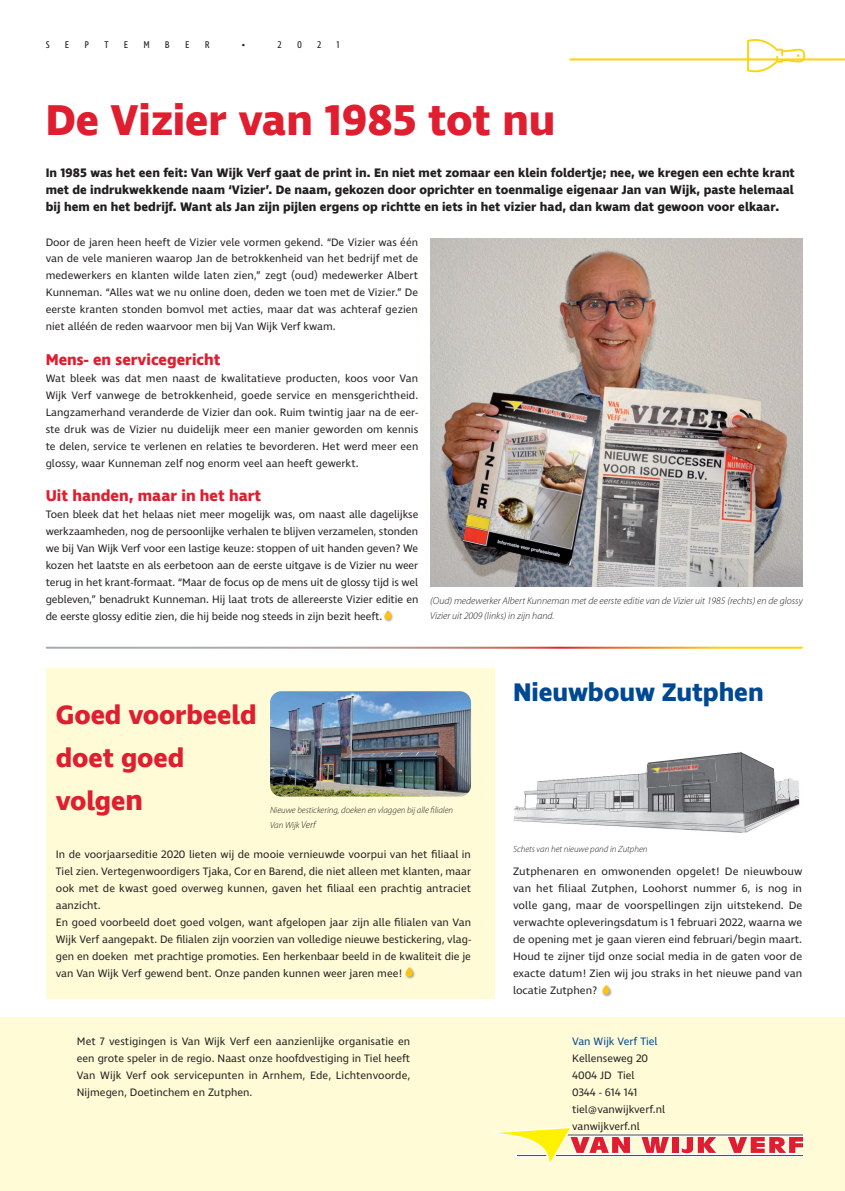
<style>
.page{position:relative;width:845px;height:1191px;background:#fff}
.page>*{position:absolute;margin:0;border:0;box-sizing:border-box;transform-origin:0 0}
.t1{font:700 44px "Ingra";letter-spacing:-.005em;color:#df1e30}
.t2{font:700 27px/43px "Ingra";letter-spacing:-.005em;color:#df1e30}
.t3{font:700 26px "Ingra";letter-spacing:-.005em;color:#014892}
.t4{font:700 16px "Ingra";color:#df1e30}
.t5{font:700 12.6px/17px "Ingra";color:#231f20;text-align:justify}
.t6{font:11px/17px "Ingra";color:#231f20;text-align:justify}
.t7{font:11px "Ingra";color:#014892}
.t8{font:italic 300 10px/15px "Myriad Pro";color:#231f20}
.t9{font:10px "Ingra Cd";color:#231f20}
.t10{font:italic 300 9px/15px "Myriad Pro";color:#231f20}
.s1{font-size:29px}
.s2{font-size:10px}
</style>
<div class="page">
<div style="left:46px;top:668px;width:448px;height:330px;background:#fffbd6"></div>
<div style="left:0;top:1017px;width:845px;height:174px;background:#fffbd6"></div>
<svg style="left:495px;top:1127px;width:310px;height:40px"></svg>
<hr style="left:570px;top:58px;width:275px;height:2px;background:#fed304">
<svg style="left:747px;top:39px;width:58px;height:34px"></svg>
<svg style="left:602px;top:985px;width:10px;height:12px"></svg>
<img style="left:430px;top:239px;width:373px;height:348px">
<svg style="left:405px;top:967px;width:10px;height:12px"></svg>
<img style="left:270px;top:691px;width:201px;height:105px">
<img style="left:513px;top:752px;width:287px;height:81px">
<img style="left:643px;top:762px;width:26px;height:26px">
<img style="left:667px;top:760px;width:26px;height:26px">
<img style="left:691px;top:758px;width:26px;height:26px">
<svg style="left:384px;top:610px;width:9px;height:12px"></svg>
<p class="t9" style="left:46px;top:38px;width:5px">S</p>
<p class="t9" style="left:65px;top:38px;width:6px">E</p>
<p class="t9" style="left:85px;top:38px;width:6px">P</p>
<p class="t9" style="left:104px;top:38px;width:6px">T</p>
<p class="t9" style="left:124px;top:38px;width:6px">E</p>
<p class="t9" style="left:143px;top:38px;width:8px">M</p>
<p class="t9" style="left:165px;top:38px;width:6px">B</p>
<p class="t9" style="left:185px;top:38px;width:6px">E</p>
<p class="t9" style="left:205px;top:38px;width:6px">R</p>
<p class="t9" style="left:242px;top:38px;width:5px">•</p>
<p class="t9" style="left:277px;top:38px;width:6px">2</p>
<p class="t9" style="left:297px;top:38px;width:6px">0</p>
<p class="t9" style="left:317px;top:38px;width:6px">2</p>
<p class="t9" style="left:337px;top:38px;width:5px">1</p>
<h1 class="t1" style="left:46px;top:92px;width:511px">De Vizier van 1985 tot nu</h1>
<p class="t5" style="left:46px;top:165px;width:750px">In 1985 was het een feit: Van Wĳk Verf gaat de print in. En niet met zomaar een klein foldertje; nee, we kregen een echte krant met de indrukwekkende naam ‘Vizier’. De naam, gekozen door oprichter en toenmalige eigenaar Jan van Wĳk, paste helemaal bĳ hem en het bedrĳf. Want als Jan zĳn pĳlen ergens op richtte en iets in het vizier had, dan kwam dat gewoon voor elkaar.</p>
<p class="t6" style="left:46px;top:234px;width:374px">Door de jaren heen heeft de Vizier vele vormen gekend. “De Vizier was één van de vele manieren waarop Jan de betrokkenheid van het bedrĳf met de medewerkers en klanten wilde laten zien,” zegt (oud) medewerker Albert Kunneman. “Alles wat we nu online doen, deden we toen met de Vizier.” De eerste kranten stonden bomvol met acties, maar dat was achteraf gezien niet alléén de reden waarvoor men bĳ Van Wĳk Verf kwam.</p>
<h3 class="t4" style="left:46px;top:349px;width:176px">Mens- en servicegericht</h3>
<p class="t6" style="left:46px;top:370px;width:374px">Wat bleek was dat men naast de kwalitatieve producten, koos voor Van Wĳk Verf vanwege de betrokkenheid, goede service en mensgerichtheid.<br>Langzamerhand veranderde de Vizier dan ook. Ruim twintig jaar na de eer&shy;ste druk was de Vizier nu duidelĳk meer een manier geworden om kennis te delen, service te verlenen en relaties te bevorderen. Het werd meer een glossy, waar Kunneman zelf nog enorm veel aan heeft gewerkt.</p>
<h3 class="t4" style="left:46px;top:485px;width:217px">Uit handen, maar in het hart</h3>
<p class="t6" style="left:46px;top:506px;width:374px">Toen bleek dat het helaas niet meer mogelĳk was, om naast alle dagelĳkse werkzaamheden, nog de persoonlĳke verhalen te blĳven verzamelen, stonden we bĳ Van Wĳk Verf voor een lastige keuze: stoppen of uit handen geven? We kozen het laatste en als eerbetoon aan de eerste uitgave is de Vizier nu weer terug in het krant-formaat. “Maar de focus op de mens uit de glossy tĳd is wel gebleven,” benadrukt Kunneman. Hĳ laat trots de allereerste Vizier editie en de eerste glossy editie zien, die hĳ beide nog steeds in zĳn bezit heeft.</p>
<p class="t8" style="left:430px;top:593px;width:374px">(Oud) medewerker Albert Kunneman met de eerste editie van de Vizier uit 1985 (rechts) en de glossy<br>Vizier uit 2009 (links) in zijn hand.</p>
<h2 class="t2" style="left:56px;top:695px;width:202px">Goed voorbeeld doet goed volge<span class="s1">n</span></h2>
<p class="t6" style="left:56px;top:846px;width:417px;text-align:left">In de voorjaarseditie 2020 lieten wĳ de mooie vernieuwde voorpui van het filiaal in Tiel zien. Vertegenwoordigers Tjaka, Cor en Barend, die niet alleen met klanten, maar ook met de kwast goed overweg kunnen, gaven het filiaal een prachtig antraciet aanzicht.<br>En goed voorbeeld doet goed volgen, want afgelopen jaar zĳn alle filialen van Van Wĳk Verf aangepakt. De filialen zĳn voorzien van volledige nieuwe bestickering, vlag&shy;gen en doeken met prachtige promoties. Een herkenbaar beeld in de kwaliteit die je van Van Wĳk Verf gewend bent. Onze panden kunnen weer jaren mee!</p>
<p class="t10" style="left:270px;top:802px;width:185px">Nieuwe bestickering, doeken en vlaggen bij alle filialen<br>Van Wijk <span class="s2">Verf</span></p>
<p class="t6" style="left:77px;top:1033px;width:335px">Met 7 vestigingen is Van Wĳk Verf een aanzienlĳke organisatie en een grote speler in de regio. Naast onze hoofdvestiging in Tiel heeft Van Wĳk Verf ook servicepunten in Arnhem, Ede, Lichtenvoorde, Nĳmegen, Doetinchem en Zutphen.</p>
<h3 class="t3" style="left:513px;top:676px;width:252px">Nieuwbouw Zutphen</h3>
<p class="t10" style="left:513px;top:841px;width:136px">Schets van het nieuwe pand in Zutphen</p>
<p class="t6" style="left:513px;top:863px;width:291px">Zutphenaren en omwonenden opgelet! De nieuwbouw van het filiaal Zutphen, Loohorst nummer 6, is nog in volle gang, maar de voorspellingen zĳn uitstekend. De verwachte opleveringsdatum is 1 februari 2022, waarna we de opening met je gaan vieren eind februari/begin maart.<br>Houd te zĳner tĳd onze social media in de gaten voor de exacte datum! Zien wĳ jou straks in het nieuwe pand van locatie Zutphen?</p>
<p class="t7" style="left:572px;top:1034px;width:87px">Van Wĳk Verf Tiel</p>
<p class="t6" style="left:572px;top:1050px;width:94px;text-align:left">Kellenseweg 20<br>4004 JD Tiel<br>0344 - 614 141 tiel@vanwĳkverf.nl vanwĳkverf.nl</p>
</div>
